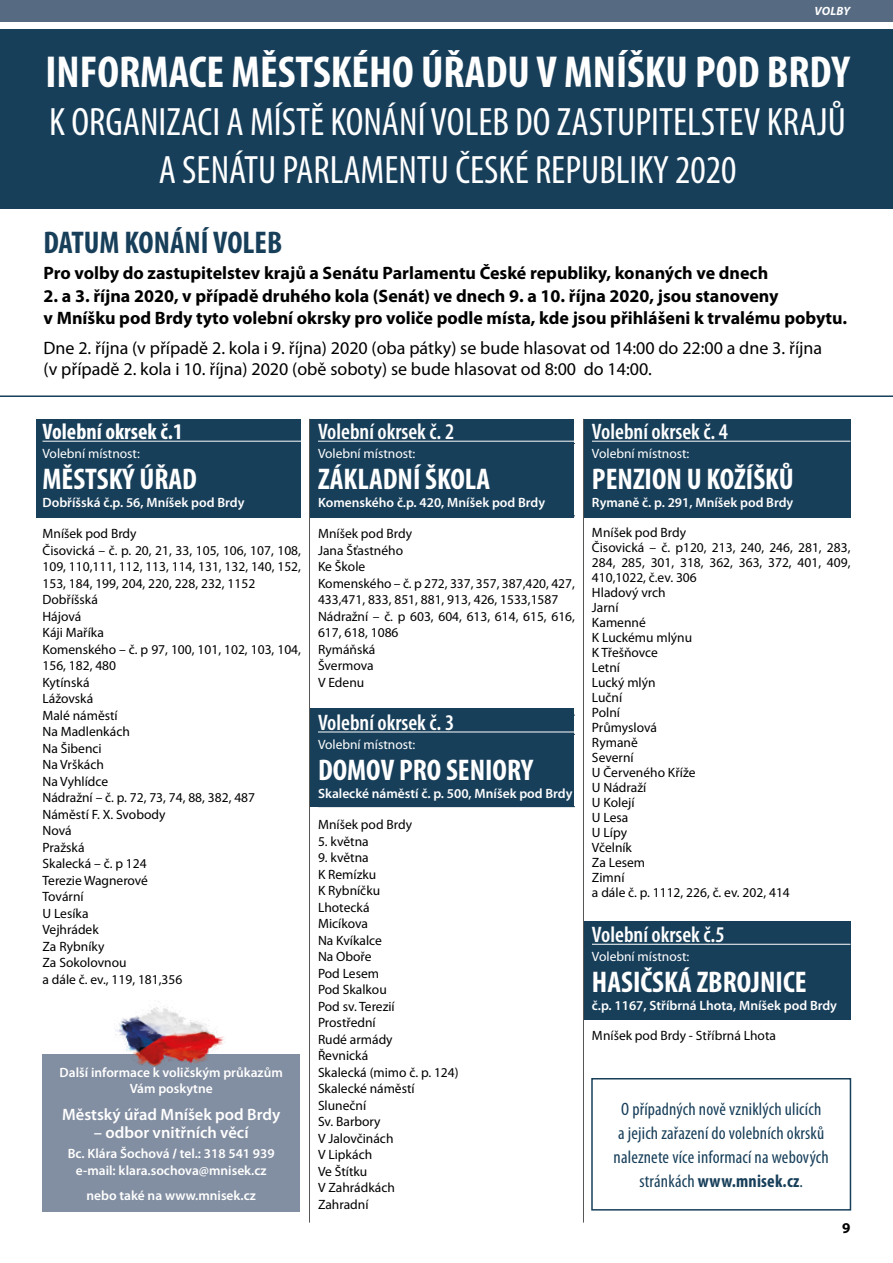
<style>
.page{position:relative;width:893px;height:1263px;background:#fff}
.page>*{position:absolute;margin:0;border:0;box-sizing:border-box;transform-origin:0 0}
.t1{font:700 condensed 45px "Myriad Pro";color:#fff}
.t2{font:condensed 39.75px/48px "Myriad Pro";color:#fff;text-align:center}
.t3{font:700 condensed 31.5px "Myriad Pro";color:#183f5a}
.t4{font:700 condensed 30px "Myriad Pro";color:#fff}
.t5{font:600 condensed 22.5px "Myriad Pro";color:#fff}
.t6{font:700 condensed 22.5px "Myriad Pro";color:#fff}
.t7{font:700 18px/22.5px "Myriad Pro";color:#000}
.t8{font:18px/21px "Myriad Pro";color:#000}
.t9{font:condensed 18px/24px "Myriad Pro";letter-spacing:.01em;color:#183f5a;text-align:center}
.t10{font:600 16.5px "Myriad Pro";color:#fff}
.t11{font:700 15px "Myriad Pro";color:#000}
.t12{font:13.5px/16.5px "Myriad Pro";color:#000}
.t13{font:600 13.5px/16.5px "Myriad Pro";color:#fff;text-align:center}
.t14{font:13.5px "Myriad Pro";color:#fff}
.t15{font:italic 700 12px "Myriad Pro";letter-spacing:.015em;color:#fff}
.s1{font-weight:900}
.s2{font-weight:700}
</style>
<div class="page">
<div style="left:0;top:0;width:893px;height:21px;background:#566a82"></div>
<div style="left:584px;top:419px;width:266px;height:99px;background:#183f5a"></div>
<div style="left:584px;top:921px;width:266px;height:98px;background:#183f5a"></div>
<div style="left:309px;top:419px;width:265px;height:99px;background:#183f5a"></div>
<div style="left:309px;top:708px;width:265px;height:99px;background:#183f5a"></div>
<div style="left:36px;top:419px;width:265px;height:99px;background:#183f5a"></div>
<hr style="left:309px;top:419px;width:1px;height:803px;background:#575756">
<hr style="left:583px;top:419px;width:1px;height:803px;background:#575756">
<hr style="left:0;top:395px;width:893px;height:2px;background:#183f5a">
<hr style="left:43px;top:441px;width:258px;height:1px;background:#fff">
<div style="left:43px;top:1054px;width:257px;height:158px;background:#828ea1"></div>
<div style="left:591px;top:1078px;width:260px;height:132px;border:2px solid #183f5a"></div>
<hr style="left:318px;top:443px;width:257px;height:1px;background:#183f5a">
<hr style="left:318px;top:441px;width:257px;height:1px;background:#fff">
<hr style="left:318px;top:515px;width:257px;height:1px;background:#183f5a">
<hr style="left:318px;top:715px;width:257px;height:1px;background:#183f5a">
<hr style="left:318px;top:734px;width:257px;height:1px;background:#183f5a">
<hr style="left:318px;top:732px;width:257px;height:1px;background:#fff">
<hr style="left:318px;top:806px;width:257px;height:1px;background:#183f5a">
<hr style="left:592px;top:441px;width:258px;height:1px;background:#fff">
<hr style="left:592px;top:944px;width:258px;height:1px;background:#fff">
<div style="left:0;top:29px;width:893px;height:179px;background:#183f5a"></div>
<img style="left:115px;top:1001px;width:109px;height:64px">
<p class="t15" style="left:814px;top:4px;width:37px">VOLBY</p>
<h1 class="t1" style="left:45px;top:44px;width:806px">INFORMACE MĚSTSKÉHO ÚŘADU V MNÍŠKU POD BRDY</h1>
<h2 class="t2" style="left:49px;top:97px;width:798px">K ORGANIZACI A MÍSTĚ KONÁNÍ VOLEB DO ZASTUPITELSTEV KRAJŮ<br>A SENÁTU PARLAMENTU ČESKÉ REPUBLIKY 2020</h2>
<h3 class="t3" style="left:44px;top:222px;width:240px">DATUM KONÁNÍ VOLEB</h3>
<h3 class="t7" style="left:44px;top:262px;width:726px">Pro volby do zastupitelstev krajů a Senátu Parlamentu České republiky, konaných ve dnech</h3>
<h3 class="t7" style="left:44px;top:285px;width:805px">2. a 3. října 2020, v případě druhého kola (Senát) ve dnech 9. a 10. října 2020, jsou stanoveny<br>v Mníšku pod Brdy tyto volební okrsky pro voliče podle místa, kde jsou přihlášeni k trvalému pobytu.</h3>
<h3 class="t8" style="left:44px;top:338px;width:780px">Dne 2. října (v případě 2. kola i 9. října) 2020 (oba pátky) se bude hlasovat od 14:00 do 22:00 a dne 3. října (v případě 2. kola i 10. října) 2020 (obě soboty) se bude hlasovat od 8:00 do 14:00.</h3>
<h3 class="t6" style="left:43px;top:417px;width:142px">Volební okrsek č.1</h3>
<p class="t14" style="left:43px;top:446px;width:99px">Volební místnost:</p>
<h3 class="t4" style="left:43px;top:460px;width:156px">MĚSTSKÝ ÚŘAD</h3>
<p class="t13" style="left:43px;top:494px;width:203px">Dobříšská č.p. 56, Mníšek pod Brdy</p>
<p class="t12" style="left:43px;top:526px;width:260px">Mníšek pod Brdy<br>Čisovická – č. p. 20, 21, 33, 105, 106, 107, 108,<br>109, 110,111, 112, 113, 114, 131, 132, 140, 152,<br>153, 184, 199, 204, 220, 228, 232, 1152<br>Dobříšská<br>Hájová<br>Káji Maříka<br>Komenského – č. p 97, 100, 101, 102, 103, 104,<br>156, 182, 480<br>Kytínská<br>Lážovská<br>Malé náměstí<br>Na Madlenkách<br>Na Šibenci<br>Na Vrškách<br>Na Vyhlídce<br>Nádražní – č. p. 72, 73, 74, 88, 382, 487<br>Náměstí F. X. Svobody<br>Nová<br>Pražská<br>Skalecká – č. p 124<br>Terezie Wagnerové<br>Tovární<br>U Lesíka<br>Vejhrádek<br>Za Rybníky<br>Za Sokolovnou<br>a dále č. ev., 119, 181,356</p>
<p class="t13" style="left:60px;top:1064px;width:225px">Další informace k voličským průkazům<br>Vám poskytne</p>
<p class="t10" style="left:62px;top:1105px;width:220px">Městský úřad Mníšek pod Brdy</p>
<p class="t10" style="left:94px;top:1123px;width:156px">– odbor vnitřních věcí</p>
<p class="t13" style="left:68px;top:1146px;width:208px">Bc. Klára Šochová <span class="s1">/</span> tel.: 318 541 939 e-mail: klara.sochova@mnisek.cz</p>
<p class="t13" style="left:87px;top:1187px;width:171px">nebo také na www.mnisek.cz</p>
<h3 class="t5" style="left:318px;top:418px;width:138px">Volební okrsek č. 2</h3>
<p class="t14" style="left:318px;top:446px;width:99px">Volební místnost:</p>
<h3 class="t4" style="left:318px;top:460px;width:174px">ZÁKLADNÍ ŠKOLA</h3>
<p class="t13" style="left:318px;top:494px;width:229px">Komenského č.p. 420, Mníšek pod Brdy</p>
<p class="t12" style="left:318px;top:526px;width:258px">Mníšek pod Brdy<br>Jana Šťastného<br>Ke Škole<br>Komenského – č. p 272, 337, 357, 387,420, 427,<br>433,471, 833, 851, 881, 913, 426, 1533,1587<br>Nádražní – č. p 603, 604, 613, 614, 615, 616,<br>617, 618, 1086<br>Rymáňská<br>Švermova<br>V Edenu</p>
<h3 class="t5" style="left:318px;top:708px;width:138px">Volební okrsek č. 3</h3>
<p class="t14" style="left:318px;top:737px;width:99px">Volební místnost:</p>
<h3 class="t4" style="left:318px;top:751px;width:217px">DOMOV PRO SENIORY</h3>
<p class="t13" style="left:318px;top:785px;width:256px">Skalecké náměstí č. p. 500, Mníšek pod Brdy</p>
<p class="t12" style="left:318px;top:817px;width:96px">Mníšek pod Brdy</p>
<p class="t12" style="left:318px;top:833px;width:52px">5. května</p>
<p class="t12" style="left:318px;top:850px;width:142px">9. května<br>K Remízku<br>K Rybníčku<br>Lhotecká<br>Micíkova<br>Na Kvíkalce<br>Na Oboře<br>Pod Lesem<br>Pod Skalkou<br>Pod sv. Terezií<br>Prostřední<br>Rudé armády<br>Řevnická<br>Skalecká (mimo č. p. 124)<br>Skalecké náměstí<br>Sluneční<br>Sv. Barbory<br>V Jalovčinách<br>V Lipkách<br>Ve Štítku<br>V Zahrádkách<br>Zahradní</p>
<h3 class="t5" style="left:592px;top:418px;width:138px">Volební okrsek č. 4</h3>
<p class="t14" style="left:592px;top:446px;width:99px">Volební místnost:</p>
<h3 class="t4" style="left:592px;top:460px;width:203px">PENZION U KOŽÍŠKŮ</h3>
<p class="t13" style="left:592px;top:494px;width:203px">Rymaně č. p. 291, Mníšek pod Brdy</p>
<p class="t12" style="left:592px;top:525px;width:260px;line-height:15px">Mníšek pod Brdy<br>Čisovická – č. p120, 213, 240, 246, 281, 283,<br>284, 285, 301, 318, 362, 363, 372, 401, 409,<br>410,1022, č.ev. 306<br>Hladový vrch<br>Jarní<br>Kamenné<br>K Luckému mlýnu<br>K Třešňovce<br>Letní<br>Lucký mlýn<br>Luční<br>Polní<br>Průmyslová<br>Rymaně<br>Severní<br>U Červeného Kříže<br>U Nádraží<br>U Kolejí<br>U Lesa<br>U Lípy<br>Včelník<br>Za Lesem<br>Zimní<br>a dále č. p. 1112, 226, č. ev. 202, 414</p>
<h3 class="t5" style="left:592px;top:921px;width:134px">Volební okrsek č.5</h3>
<p class="t14" style="left:592px;top:949px;width:99px">Volební místnost:</p>
<h3 class="t4" style="left:592px;top:963px;width:216px">HASIČSKÁ ZBROJNICE</h3>
<p class="t13" style="left:592px;top:997px;width:247px">č.p. 1167, Stříbrná Lhota, Mníšek pod Brdy</p>
<p class="t12" style="left:592px;top:1027px;width:185px">Mníšek pod Brdy - Stříbrná Lhota</p>
<h3 class="t9" style="left:614px;top:1097px;width:217px">O případných nově vzniklých ulicích<br>a jejich zařazení do volebních okrsků naleznete více informací na webových stránkách <span class="s2">www.mnisek.cz</span>.</h3>
<p class="t11" style="left:842px;top:1220px;width:10px">9</p>
</div>
